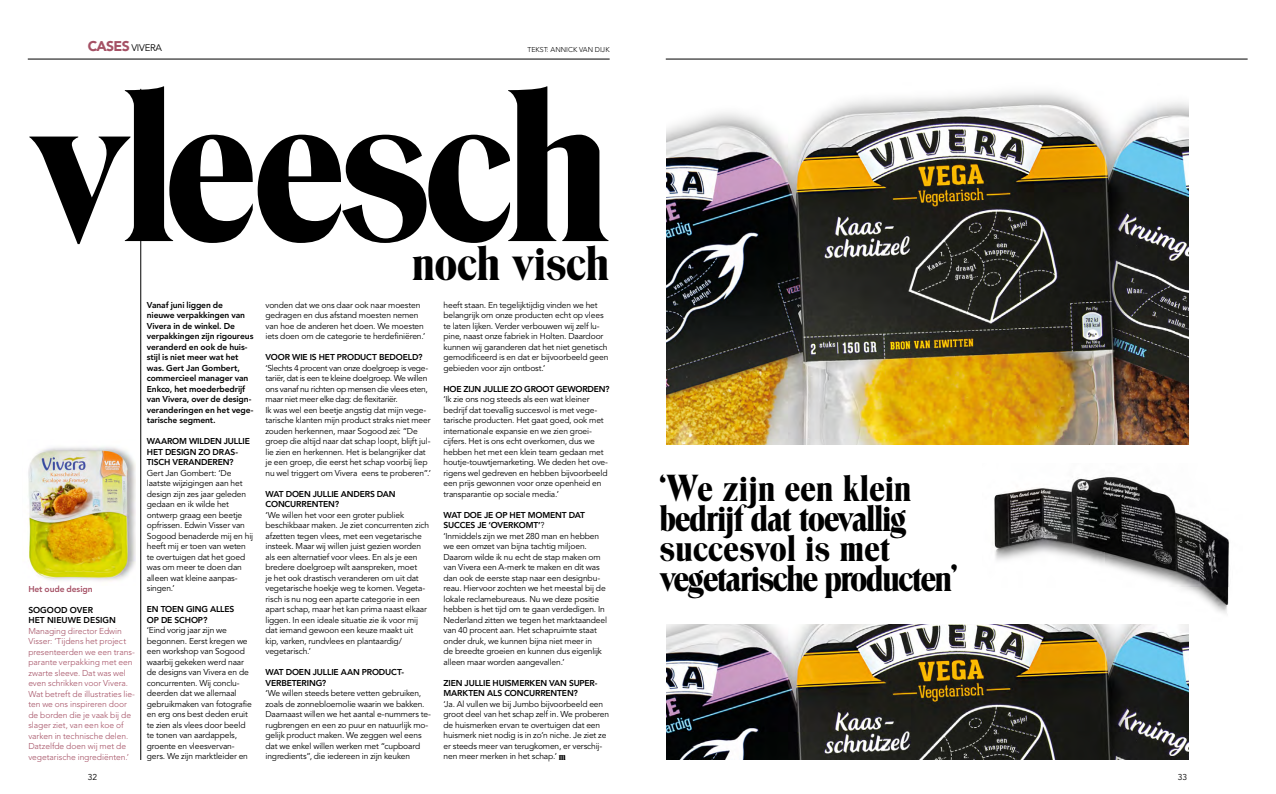
<style>
.page{position:relative;width:1276px;height:794px;background:#fff}
.page>*{position:absolute;margin:0;border:0;box-sizing:border-box;transform-origin:0 0}
.t1{font:188.6px "Room Troover Roman";letter-spacing:-.05em;color:#000}
.t2{font:42.2px "Room Troover Roman";letter-spacing:-.02em;color:#000}
.t3{font:32px/30px "Room Troover Roman";letter-spacing:-.05em;color:#000}
.t4{font:9.5px "Avenir LT";letter-spacing:-.025em;color:#000}
.t5{font:8.5px/10.5px "Avenir LT";letter-spacing:-.015em;color:#000}
.t6{font:800 8.5px/10.5px "Avenir LT";letter-spacing:-.015em;color:#000}
.t7{font:300 8.5px/10.5px "Avenir LT";letter-spacing:-.005em;color:#a55165}
.t8{font:800 8.5px/10.5px "Avenir LT";letter-spacing:.005em;color:#000}
.t9{font:800 8.5px "Avenir LT";letter-spacing:-.01em;color:#a55165}
.t10{font:300 7px "Avenir LT";color:#000}
.s1{font-weight:900;font-size:14px;color:#a55165}
.s2{font-weight:800}
.s3{font-family:"Room Troover Roman";font-size:9px}
</style>
<div class="page">
<img style="left:28px;top:447px;width:107px;height:134px">
<img style="left:666px;top:92px;width:522px;height:353px">
<img style="left:666px;top:624px;width:522px;height:136px">
<hr style="left:140px;top:89px;width:1px;height:671px;background:#000">
<img style="left:992px;top:477px;width:237px;height:137px">
<hr style="left:28px;top:59px;width:581px;height:1px;background:#000">
<hr style="left:666px;top:59px;width:581px;height:1px;background:#000">
<p class="t4" style="left:88px;top:43px;width:76px"><span class="s1">CASES</span> VIVERA</p>
<p class="t10" style="left:527px;top:46px;width:84px">TEKST: ANNICK VAN DIJK</p>
<h1 class="t1" style="left:27px;top:48px;width:586px">vleesch</h1>
<h2 class="t2" style="left:412px;top:237px;width:199px">noch visch</h2>
<p class="t9" style="left:28px;top:584px;width:66px">Het oude design</p>
<p class="t8" style="left:28px;top:605px;width:89px">SOGOOD OVER<br>HET NIEUWE DESIGN</p>
<p class="t7" style="left:28px;top:626px;width:108px">Managing director Edwin<br>Visser: ‘Tijdens het project presenteerden we een trans&shy;parante verpakking met een zwarte sleeve. Dat was wel even schrikken voor Vivera.<br>Wat betreft de illustraties lie&shy;ten we ons inspireren door de borden die je vaak bij de slager ziet, van een koe of varken in technische delen.<br>Datzelfde doen wij met de vegetarische ingrediënten.’</p>
<p class="t6" style="left:147px;top:300px;width:108px">Vanaf juni liggen de<br>nieuwe verpakkingen van<br>Vivera in de winkel. De verpakkingen zijn rigoureus veranderd en ook de huis&shy;stijl is niet meer wat het was. Gert Jan Gombert, commercieel manager van<br>Enkco, het moederbedrijf van Vivera, over de design&shy;veranderingen en het vege&shy;tarische segment.</p>
<p class="t6" style="left:147px;top:436px;width:104px">WAAROM WILDEN JULLIE<br>HET DESIGN ZO DRAS-<br>TISCH VERANDEREN?</p>
<p class="t5" style="left:147px;top:468px;width:108px">Gert Jan Gombert: ‘De laatste wijzigingen aan het design zijn zes jaar geleden gedaan en ik wilde het ontwerp graag een beetje opfrissen. Edwin Visser van<br>Sogood benaderde mij en hij heeft mij er toen van weten te overtuigen dat het goed was om meer te doen dan alleen wat kleine aanpas&shy;singen.’</p>
<p class="t6" style="left:147px;top:604px;width:89px">EN TOEN GING ALLES<br>OP DE SCHOP?</p>
<p class="t5" style="left:147px;top:625px;width:106px">‘Eind vorig jaar zijn we begonnen. Eerst kregen we een workshop van Sogood waarbij gekeken werd naar de designs van Vivera en de concurrenten. Wij conclu&shy;deerden dat we allemaal gebruikmaken van fotografie en erg ons best deden eruit te zien als vlees door beeld te tonen van aardappels, groente en vleesvervan&shy;gers. We zijn marktleider en</p>
<p class="t5" style="left:265px;top:299px;width:161px">vonden dat we ons daar ook naar moesten gedragen en dus afstand moesten nemen van hoe de anderen het doen. We moesten iets doen om de categorie te herdefiniëren.’</p>
<p class="t6" style="left:265px;top:352px;width:159px">VOOR WIE IS HET PRODUCT BEDOELD?</p>
<p class="t5" style="left:265px;top:362px;width:167px">‘Slechts 4 procent van onze doelgroep is vege&shy;tariër, dat is een te kleine doelgroep. We willen ons vanaf nu richten op mensen die vlees eten, maar niet meer elke dag: de flexitariër.<br>Ik was wel een beetje angstig dat mijn vege&shy;tarische klanten mijn product straks niet meer zouden herkennen, maar Sogood zei: “De groep die altijd naar dat schap loopt, blijft jul&shy;lie zien en herkennen. Het is belangrijker dat je een groep, die eerst het schap voorbij liep nu wel triggert om Vivera eens te proberen”.’</p>
<p class="t6" style="left:265px;top:488px;width:132px">WAT DOEN JULLIE ANDERS DAN<br>CONCURRENTEN?</p>
<p class="t5" style="left:265px;top:509px;width:165px">‘We willen het voor een groter publiek beschikbaar maken. Je ziet concurrenten zich afzetten tegen vlees, met een vegetarische insteek. Maar wij willen juist gezien worden als een alternatief voor vlees. En als je een bredere doelgroep wilt aanspreken, moet<br>je het ook drastisch veranderen om uit dat vegetarische hoekje weg te komen. Vegeta&shy;risch is nu nog een aparte categorie in een apart schap, maar het kan prima naast elkaar liggen. In een ideale situatie zie ik voor mij dat iemand gewoon een keuze maakt uit<br>kip, varken, rundvlees en plantaardig/ vegetarisch.’</p>
<p class="t6" style="left:265px;top:667px;width:140px">WAT DOEN JULLIE AAN PRODUCT-<br>VERBETERING?</p>
<p class="t5" style="left:265px;top:688px;width:167px">‘We willen steeds betere vetten gebruiken, zoals de zonnebloemolie waarin we bakken.<br>Daarnaast willen we het aantal e-nummers te&shy;rugbrengen en een zo puur en natuurlijk mo&shy;gelijk product maken. We zeggen wel eens dat we enkel willen werken met “cupboard ingredients”, die iedereen in zijn keuken</p>
<p class="t5" style="left:443px;top:300px;width:166px">heeft staan. En tegelijktijdig vinden we het belangrijk om onze producten echt op vlees te laten lijken. Verder verbouwen wij zelf lu&shy;pine, naast onze fabriek in Holten. Daardoor kunnen wij garanderen dat het niet genetisch gemodificeerd is en dat er bijvoorbeeld geen gebieden voor zijn ontbost.’</p>
<p class="t6" style="left:443px;top:384px;width:167px">HOE ZIJN JULLIE ZO GROOT GEWORDEN?</p>
<p class="t5" style="left:443px;top:394px;width:166px">‘Ik zie ons nog steeds als een wat kleiner bedrijf dat toevallig succesvol is met vege&shy;tarische producten. Het gaat goed, ook met internationale expansie en we zien groei&shy;cijfers. Het is ons echt overkomen, dus we hebben het met een klein team gedaan met houtje-touwtjemarketing. We deden het ove&shy;rigens wel gedreven en hebben bijvoorbeeld een prijs gewonnen voor onze openheid en transparantie op sociale media.’</p>
<p class="t5" style="left:443px;top:510px;width:165px"><span class="s2">WAT DOE JE OP HET MOMENT DAT SUCCES JE ‘OVERKOMT’</span>?<br>‘Inmiddels zijn we met 280 man en hebben we een omzet van bijna tachtig miljoen.<br>Daarom wilde ik nu echt de stap maken om van Vivera een A-merk te maken en dit was dan ook de eerste stap naar een designbu&shy;reau. Hiervoor zochten we het meestal bij de lokale reclamebureaus. Nu we deze positie hebben is het tijd om te gaan verdedigen. In Nederland zitten we tegen het marktaandeel van 40 procent aan. Het schapruimte staat onder druk, we kunnen bijna niet meer in<br>de breedte groeien en kunnen dus eigenlijk alleen maar worden aangevallen.’</p>
<p class="t6" style="left:443px;top:677px;width:155px">ZIEN JULLIE HUISMERKEN VAN SUPER-<br>MARKTEN ALS CONCURRENTEN?</p>
<p class="t5" style="left:443px;top:699px;width:167px">‘Ja. Al vullen we bij Jumbo bijvoorbeeld een groot deel van het schap zelf in. We proberen de huismerken ervan te overtuigen dat een huismerk niet nodig is in zo’n niche. Je ziet ze er steeds meer van terugkomen, er verschij&shy;nen meer merken in het schap.’ <span class="s3">m</span></p>
<h3 class="t3" style="left:659px;top:473px;width:300px">‘We zijn een klein bedrijf dat toevallig succesvol is met vegetarische producten’</h3>
<p class="t5" style="left:88px;top:772px;width:11px">32</p>
<p class="t5" style="left:1177px;top:772px;width:11px">33</p>
</div>
